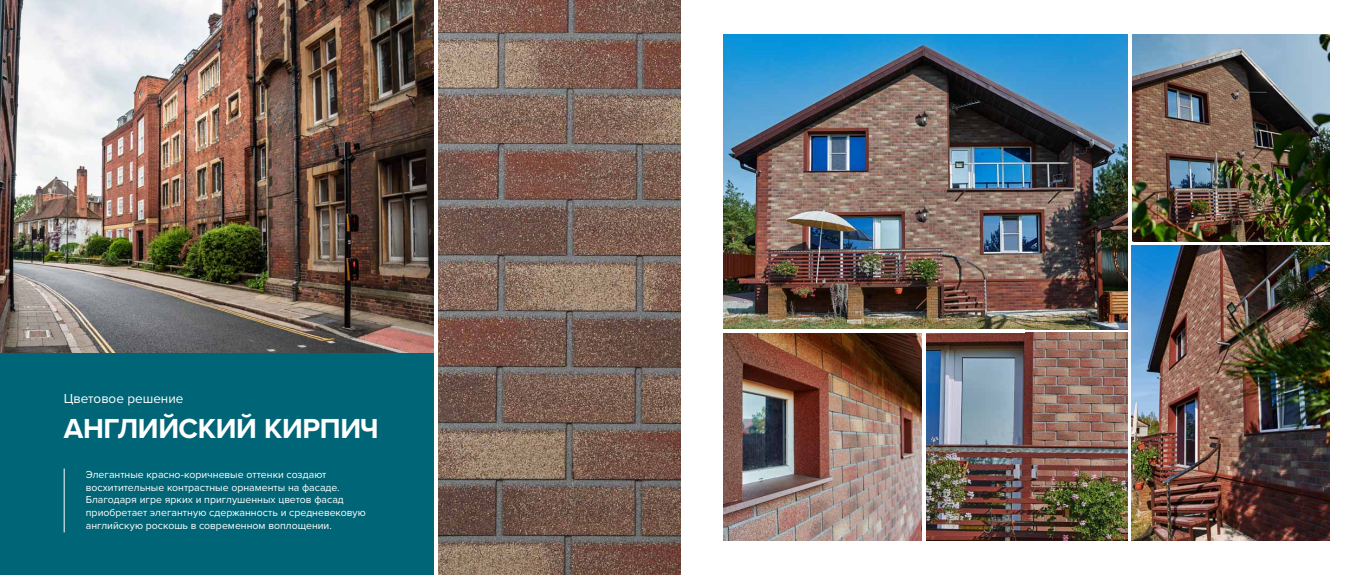
<style>
.page{position:relative;width:1361px;height:575px;background:#fff}
.page>*{position:absolute;margin:0;border:0;box-sizing:border-box;transform-origin:0 0}
.t1{font:700 28.5px "Proxima Nova";letter-spacing:-.015em;color:#fff}
.t2{font:13.5px "Proxima Nova";color:#fff}
.t3{font:10.5px/12.6px "Proxima Nova";color:#fff}
</style>
<div class="page">
<img style="left:723px;top:332px;width:405px;height:208px">
<img style="left:0;top:0;width:434px;height:353px">
<div style="left:0;top:353px;width:435px;height:221px;background:#006576"></div>
<hr style="left:64px;top:468px;width:1px;height:63px;background:#fff">
<img style="left:723px;top:35px;width:405px;height:294px">
<img style="left:438px;top:0;width:242px;height:574px">
<img style="left:1132px;top:35px;width:197px;height:207px">
<hr style="left:922px;top:330px;width:4px;height:215px;background:#fff">
<svg style="left:1131px;top:245px;width:199px;height:1px"></svg>
<img style="left:1131px;top:246px;width:198px;height:294px">
<p class="t2" style="left:64px;top:389px;width:121px">Цветовое решение</p>
<h1 class="t1" style="left:64px;top:411px;width:20px">англи</h1>
<h1 class="t1" style="left:158px;top:411px;width:40px">йски</h1>
<h1 class="t1" style="left:236px;top:411px;width:141px">й КИРПИЧ</h1>
<p class="t3" style="left:86px;top:468px;width:281px">Элегантные красно-коричневые оттенки создают восхитительные контрастные орнаменты на фасаде.<br>Благодаря игре ярких и приглушенных цветов фасад приобретает элегантную сдержанность и средневековую английскую роскошь в современном воплощении.</p>
</div>
